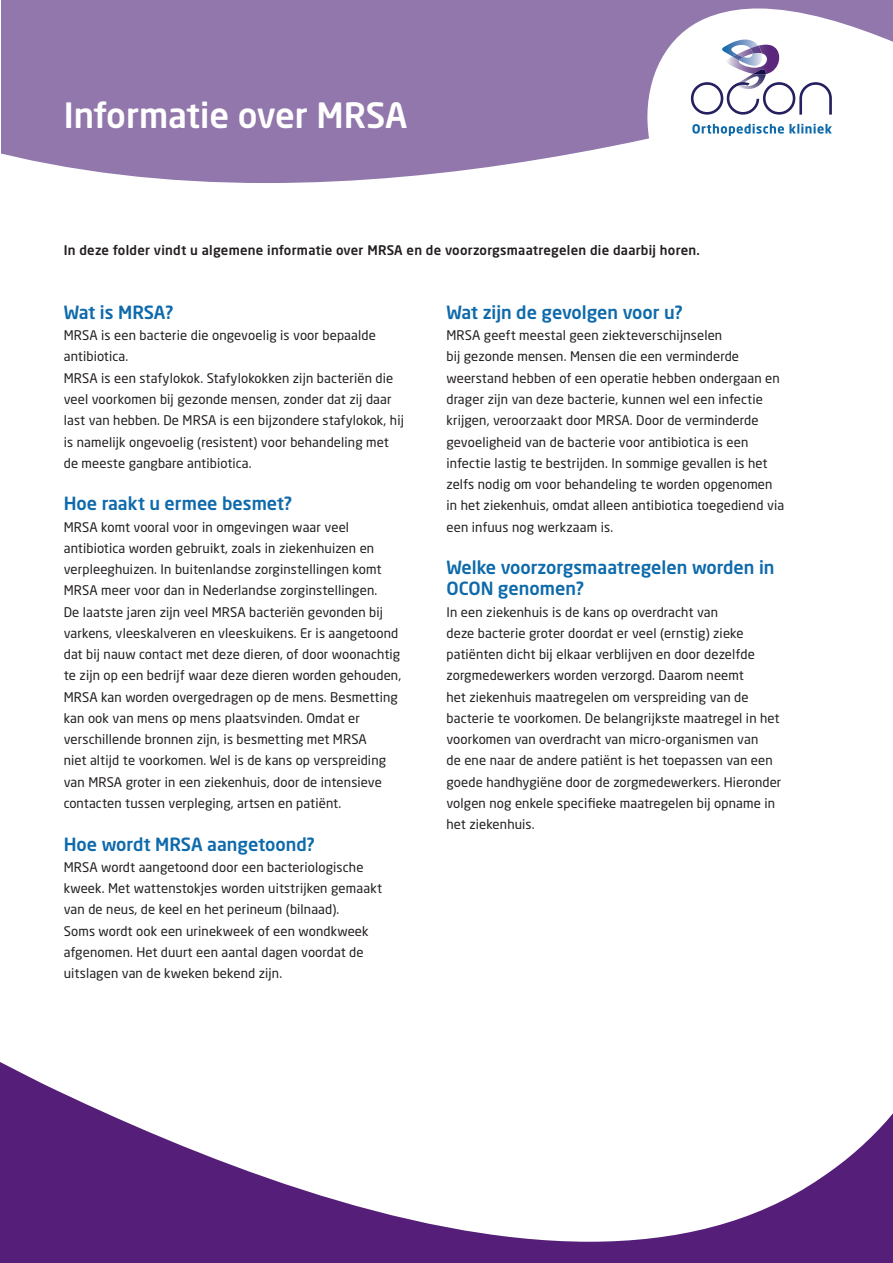
<style>
.page{position:relative;width:893px;height:1263px;background:#fff}
.page>*{position:absolute;margin:0;border:0;box-sizing:border-box;transform-origin:0 0}
.t1{font:500 34.5px "Neo Sans Std";color:#fff}
.t2{font:500 18px/21.3px "Neo Sans Std";color:#0e6aab}
.t3{font:13.2px/21.3px "Neo Sans Std";letter-spacing:.01em;color:#231f20}
.t4{font:500 13.2px "Neo Sans Std";letter-spacing:.02em;color:#231f20}
</style>
<div class="page">
<div style="left:1px;top:0;width:892px;height:183px;background:#9177ab"></div>
<svg style="left:625px;top:9px;width:268px;height:174px"></svg>
<div style="left:0;top:885px;width:893px;height:378px;background:#541e79"></div>
<svg style="left:0;top:885px;width:893px;height:357px;fill:#fff"></svg>
<svg style="left:691px;top:40px;width:141px;height:75px"></svg>
<svg style="left:692px;top:124px;width:140px;height:12px"></svg>
<h1 class="t1" style="left:64px;top:94px;width:345px">Informatie over MRSA</h1>
<p class="t4" style="left:64px;top:242px;width:638px">In deze folder vindt u algemene informatie over MRSA en de voorzorgsmaatregelen die daarbij horen.</p>
<h2 class="t2" style="left:64px;top:301px;width:111px">Wat is MRSA?</h2>
<p class="t3" style="left:64px;top:324px;width:342px">MRSA is een bacterie die ongevoelig is voor bepaalde antibiotica.<br>MRSA is een stafylokok. Stafylokokken zijn bacteriën die veel voorkomen bij gezonde mensen, zonder dat zij daar last van hebben. De MRSA is een bijzondere stafylokok, hij is namelijk ongevoelig (resistent) voor behandeling met de meeste gangbare antibiotica.</p>
<h2 class="t2" style="left:64px;top:493px;width:230px">Hoe raakt u ermee besmet?</h2>
<p class="t3" style="left:64px;top:516px;width:339px">MRSA komt vooral voor in omgevingen waar veel antibiotica worden gebruikt, zoals in ziekenhuizen en verpleeghuizen. In buitenlandse zorginstellingen komt MRSA meer voor dan in Nederlandse zorginstellingen.<br>De laatste jaren zijn veel MRSA bacteriën gevonden bij varkens, vleeskalveren en vleeskuikens. Er is aangetoond dat bij nauw contact met deze dieren, of door woonachtig te zijn op een bedrijf waar deze dieren worden gehouden, MRSA kan worden overgedragen op de mens. Besmetting kan ook van mens op mens plaatsvinden. Omdat er verschillende bronnen zijn, is besmetting met MRSA<br>niet altijd te voorkomen. Wel is de kans op verspreiding van MRSA groter in een ziekenhuis, door de intensieve contacten tussen verpleging, artsen en patiënt.</p>
<h2 class="t2" style="left:64px;top:833px;width:252px">Hoe wordt MRSA aangetoond?</h2>
<p class="t3" style="left:64px;top:856px;width:320px">MRSA wordt aangetoond door een bacteriologische kweek. Met wattenstokjes worden uitstrijken gemaakt van de neus, de keel en het perineum (bilnaad).<br>Soms wordt ook een urinekweek of een wondkweek afgenomen. Het duurt een aantal dagen voordat de uitslagen van de kweken bekend zijn.</p>
<h2 class="t2" style="left:446px;top:301px;width:238px">Wat zijn de gevolgen voor u?</h2>
<p class="t3" style="left:446px;top:324px;width:339px">MRSA geeft meestal geen ziekteverschijnselen<br>bij gezonde mensen. Mensen die een verminderde weerstand hebben of een operatie hebben ondergaan en drager zijn van deze bacterie, kunnen wel een infectie krijgen, veroorzaakt door MRSA. Door de verminderde gevoeligheid van de bacterie voor antibiotica is een infectie lastig te bestrijden. In sommige gevallen is het zelfs nodig om voor behandeling te worden opgenomen in het ziekenhuis, omdat alleen antibiotica toegediend via een infuus nog werkzaam is.</p>
<h2 class="t2" style="left:446px;top:556px;width:330px">Welke voorzorgsmaatregelen worden in<br>OCON genomen?</h2>
<p class="t3" style="left:446px;top:601px;width:336px">In een ziekenhuis is de kans op overdracht van<br>deze bacterie groter doordat er veel (ernstig) zieke patiënten dicht bij elkaar verblijven en door dezelfde zorgmedewerkers worden verzorgd. Daarom neemt<br>het ziekenhuis maatregelen om verspreiding van de bacterie te voorkomen. De belangrijkste maatregel in het voorkomen van overdracht van micro-organismen van<br>de ene naar de andere patiënt is het toepassen van een goede handhygiëne door de zorgmedewerkers. Hieronder volgen nog enkele specifieke maatregelen bij opname in het ziekenhuis.</p>
</div>
